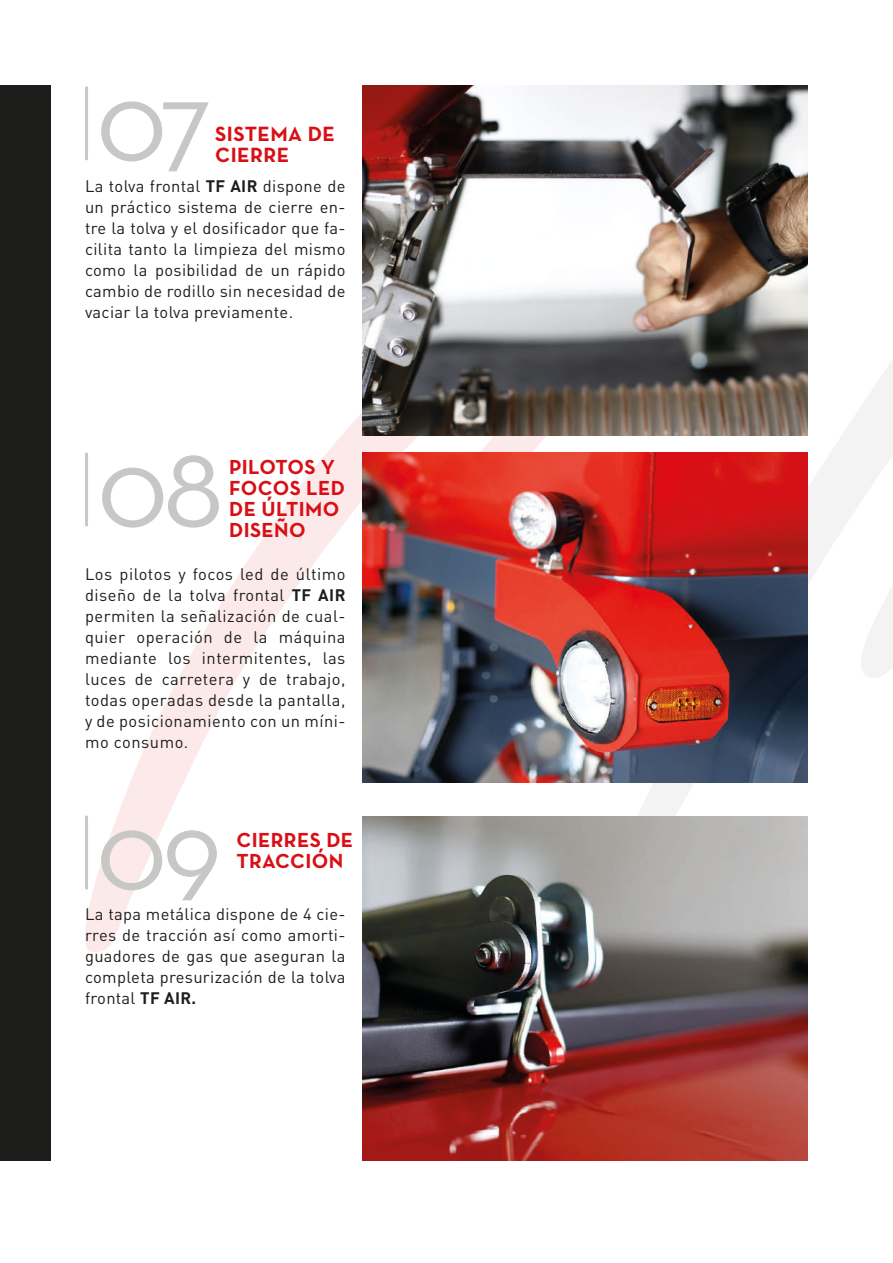
<style>
.page{position:relative;width:893px;height:1263px;background:#fff}
.page>*{position:absolute;margin:0;border:0;box-sizing:border-box;transform-origin:0 0}
.t1{font:115.5px "Neutra Text";color:#c7c7c6}
.t2{font:700 21px/21px "Neutra Text";letter-spacing:.02em;color:#d81016}
.t3{font:700 20.7px/21px "Neutra Text";letter-spacing:.02em;color:#d81016}
.t4{font:16.5px/21px "DIN Pro";letter-spacing:.02em;color:#1d1d1b;text-align:justify}
.s1{font-weight:700}
</style>
<div class="page">
<div style="left:0;top:85px;width:51px;height:1076px;background:#1d1d1b"></div>
<svg style="left:85px;top:413px;width:505px;height:539px"></svg>
<svg style="left:590px;top:360px;width:303px;height:456px"></svg>
<hr style="left:85px;top:454px;width:3px;height:71px;background:#c7c7c6">
<hr style="left:85px;top:88px;width:3px;height:71px;background:#c7c7c6">
<img style="left:362px;top:85px;width:446px;height:350px">
<img style="left:362px;top:452px;width:446px;height:330px">
<hr style="left:85px;top:817px;width:3px;height:71px;background:#c7c7c6">
<img style="left:362px;top:816px;width:446px;height:345px">
<h1 class="t1" style="left:96px;top:51px;width:117px">07</h1>
<p class="t2" style="left:215px;top:123px;width:121px">SISTEMA DE<br>CIERRE</p>
<p class="t4" style="left:85px;top:175px;width:262px">La tolva frontal <span class="s1">TF AIR</span> dispone de un práctico sistema de cierre en&shy;tre la tolva y el dosificador que fa&shy;cilita tanto la limpieza del mismo como la posibilidad de un rápido cambio de rodillo sin necesidad de vaciar la tolva previamente.</p>
<h1 class="t1" style="left:97px;top:417px;width:128px">08</h1>
<p class="t3" style="left:229px;top:456px;width:118px">PILOTOS Y<br>FOCOS LED<br>DE ÚLTIMO<br>DISEÑO</p>
<p class="t4" style="left:85px;top:563px;width:262px">Los pilotos y focos led de último diseño de la tolva frontal <span class="s1">TF AIR </span>permiten la señalización de cual&shy;quier operación de la máquina mediante los intermitentes, las luces de carretera y de trabajo, todas operadas desde la pantalla, y de posicionamiento con un míni&shy;mo consumo.</p>
<h1 class="t1" style="left:96px;top:780px;width:127px">09</h1>
<p class="t3" style="left:237px;top:829px;width:118px">CIERRES DE<br>TRACCIÓN</p>
<p class="t4" style="left:85px;top:902px;width:262px">La tapa metálica dispone de 4 cie&shy;rres de tracción así como amorti&shy;guadores de gas que aseguran la completa presurización de la tolva frontal <span class="s1">TF AIR.</span></p>
</div>
